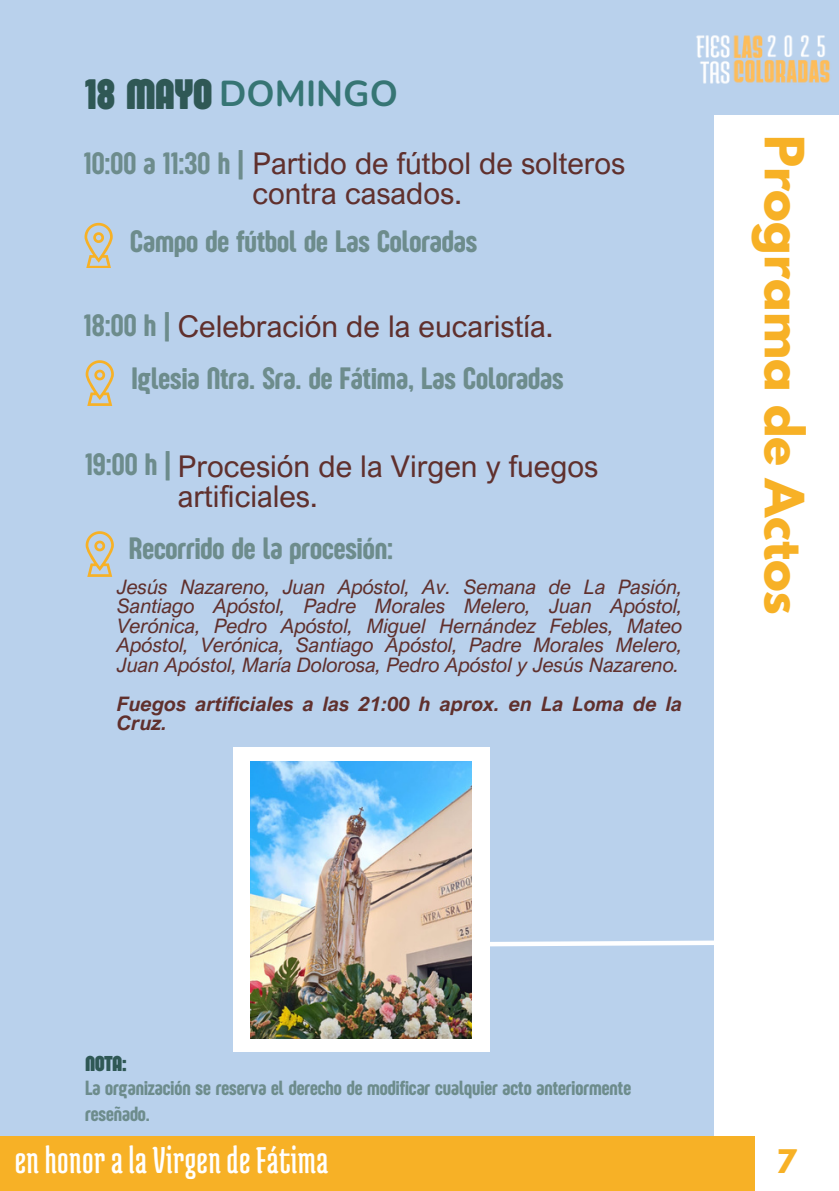
<style>
.page{position:relative;width:839px;height:1191px;background:#fff}
.page>*{position:absolute;margin:0;border:0;box-sizing:border-box;transform-origin:0 0}
.t1{font:700 48px "League Spartan";color:#f7b126}
.t2{font:700 44px "Sugo Pro Display";color:#2f5855}
.t3{font:39.8px "Medula One";letter-spacing:.01em;color:#fff}
.t4{font:700 36px "Nunito";color:#367574}
.t5{font:32px "Sugo Pro Display";color:#6d8c8c}
.t6{font:30px/30px "Arial Nova";color:#60302d}
.t7{font:700 28.8px "League Spartan";color:#f7b126}
.t8{font:700 22.2px "Sugo Pro Display";color:#2f5855}
.t9{font:21.2px "Sugo Pro Display";color:#6d8c8c}
.t10{font:italic 20px/19.4px "Arial Nova";color:#60302d;text-align:justify}
.t11{font:italic 700 20px/19.4px "Arial Nova";color:#60302d}
.s1{font-family:"Sugo Pro Display";font-size:32px;color:#6d8c8c}
</style>
<div class="page">
<div style="left:0;top:0;width:838px;height:1191px;background:#b9d1ec"></div>
<div style="left:714px;top:115px;width:124px;height:1076px;background:#fff"></div>
<div style="left:0;top:1136px;width:755px;height:55px;background:#f7b126"></div>
<svg style="left:84px;top:223px;width:29px;height:45px"></svg>
<svg style="left:86px;top:531px;width:28px;height:45px"></svg>
<svg style="left:86px;top:360px;width:28px;height:45px"></svg>
<div style="left:233px;top:748px;width:256px;height:304px;background:#fff"></div>
<svg style="left:471px;top:938px;width:243px;height:11px"></svg>
<img style="left:696px;top:35px;width:134px;height:49px">
<img style="left:251px;top:761px;width:220px;height:277px">
<p class="t2" style="left:85px;top:69px;width:129px">18 MAYO</p>
<h5 class="t4" style="left:219px;top:70px;width:180px">DOMINGO</h5>
<h5 class="t6" style="left:84px;top:148px;width:543px"><span class="s1">10:00 a 11:30 h |</span> Partido de fútbol de solteros</h5>
<p class="t6" style="left:252px;top:178px;width:211px">contra casados.</p>
<h5 class="t5" style="left:130px;top:223px;width:348px">Campo de fútbol de Las Coloradas</h5>
<h5 class="t6" style="left:84px;top:311px;width:471px"><span class="s1">18:00 h |</span> Celebración de la eucaristía.</h5>
<p class="t5" style="left:131px;top:360px;width:434px">Iglesia Ntra. Sra. de Fátima, Las Coloradas</p>
<p class="t5" style="left:85px;top:445px;width:87px">19:00 h |</p>
<p class="t6" style="left:178px;top:451px;width:422px">Procesión de la Virgen y fuegos artificiales.</p>
<p class="t5" style="left:129px;top:530px;width:266px">Recorrido de la procesión:</p>
<h5 class="t10" style="left:117px;top:577px;width:567px">Jesús Nazareno, Juan Apóstol, Av. Semana de La Pasión, Santiago Apóstol, Padre Morales Melero, Juan Apóstol, Verónica, Pedro Apóstol, Miguel Hernández Febles, Mateo Apóstol, Verónica, Santiago Apóstol, Padre Morales Melero, Juan Apóstol, María Dolorosa, Pedro Apóstol y Jesús Nazareno.</h5>
<h5 class="t11" style="left:117px;top:694px;width:567px">Fuegos artificiales a las 21:00 h aprox. en La Loma de la<br>Cruz.</h5>
<h3 class="t1" style="left:808px;top:135px;width:482px;rotate:90deg">Programa de Actos</h3>
<h5 class="t8" style="left:85px;top:1050px;width:43px">NOTA:</h5>
<p class="t9" style="left:85px;top:1076px;width:547px">La organización se reserva el derecho de modificar cualquier acto anteriormente</p>
<h5 class="t9" style="left:85px;top:1102px;width:66px">reseñado.</h5>
<p class="t3" style="left:15px;top:1139px;width:315px">enhonoralaVirgende Fátima</p>
<h2 class="t7" style="left:776px;top:1147px;width:21px">7</h2>
</div>
